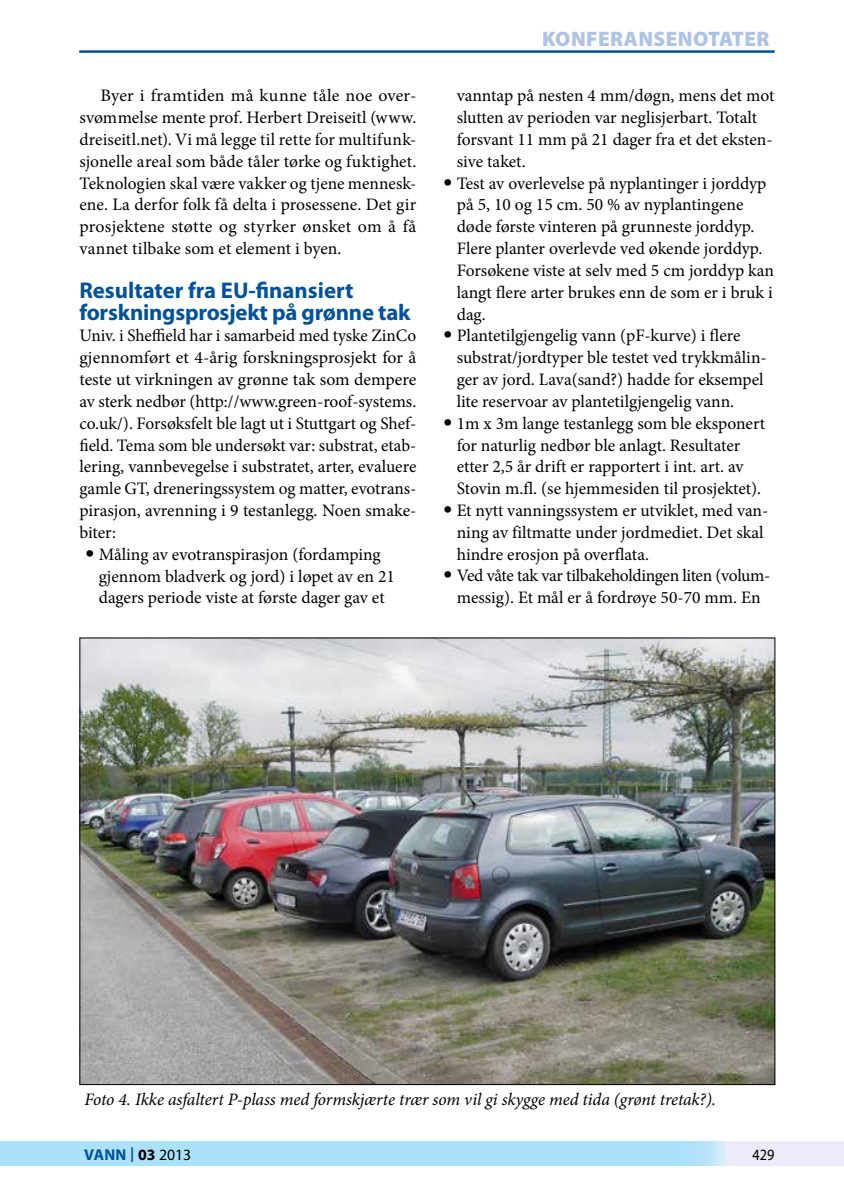
<style>
.page{position:relative;width:844px;height:1191px;background:#fff}
.page>*{position:absolute;margin:0;border:0;box-sizing:border-box;transform-origin:0 0}
.t1{font:700 22.75px/21.9px "Myriad Pro";letter-spacing:-.01em;color:#00529c}
.t2{font:900 21px "Myriad Pro";letter-spacing:.02em;color:#aec3e6}
.t3{font:17.5px/21.9px "Minion Pro";color:#000}
.t4{font:italic 17.5px "Minion Pro";letter-spacing:-.005em;color:#000}
.t5{font:17.5px/21.9px "Minion Pro";letter-spacing:-.02em;color:#000;text-align:center}
.t6{font:700 15.75px "Myriad Pro";letter-spacing:.01em;color:#00529c}
.t7{font:15.75px "Myriad Pro";color:#000;scale:.9 1}
.s1{font-family:"Futura"}
.s2{font-weight:400;font-size:21.88px}
.s3{color:#000}
.s4{font-weight:400;color:#000}
</style>
<div class="page">
<svg style="left:0;top:1141px;width:843px;height:25px;background:#b4e2fa"></svg>
<hr style="left:79px;top:51px;width:695px;height:1px;background:#00529c">
<img style="left:81px;top:639px;width:692px;height:444px">
<p class="t3" style="left:79px;top:85px;width:338px;text-align:justify;text-indent:21px">Byer i framtiden må kunne tåle noe over&shy;svømmelse mente prof. Herbert Dreiseitl (www. dreiseitl.net). Vi må legge til rette for multifunk&shy;sjonelle areal som både tåler tørke og fuktighet.<br>Teknologien skal være vakker og tjene mennesk&shy;ene. La derfor folk få delta i prosessene. Det gir prosjektene støtte og styrker ønsket om å få vannet tilbake som et element i byen.</p>
<h1 class="t1" style="left:79px;top:278px;width:332px">Resultater fra EU-finansiert forskningsprosjekt på grønne tak</h1>
<p class="t3" style="left:79px;top:325px;width:338px;text-align:justify">Univ. i Sheffield har i samarbeid med tyske ZinCo gjennomført et 4-årig forskningsprosjekt for å teste ut virkningen av grønne tak som dempere av sterk nedbør (http://www.green-roof-systems. co.uk/). Forsøksfelt ble lagt ut i Stuttgart og Shef&shy;field. Tema som ble undersøkt var: substrat, etab&shy;lering, vannbevegelse i substratet, arter, evaluere gamle GT, dreneringssystem og matter, evotrans&shy;pirasjon, avrenning i 9 testanlegg. Noen smake&shy;biter:</p>
<p class="t3" style="left:99px;top:543px;width:297px;text-indent:-14px"><span class="s1">•</span> Måling av evotranspirasjon (fordamping gjennom bladverk og jord) i løpet av en 21 dagers periode viste at første dager gav et</p>
<p class="t2" style="left:542px;top:27px;width:229px">KONFERANSENOTATER</p>
<p class="t3" style="left:456px;top:85px;width:319px">vanntap på nesten 4 mm/døgn, mens det mot slutten av perioden var neglisjerbart. Totalt forsvant 11 mm på 21 dager fra et det eksten&shy;sive taket.</p>
<p class="t3" style="left:456px;top:172px;width:318px;text-indent:-14px"><span class="s1">•</span> Test av overlevelse på nyplantinger i jorddyp på 5, 10 og 15 cm. 50 % av nyplantingene døde første vinteren på grunneste jorddyp.<br>Flere planter overlevde ved økende jorddyp.<br>Forsøkene viste at selv med 5 cm jorddyp kan langt flere arter brukes enn de som er i bruk i dag.</p>
<p class="t3" style="left:456px;top:325px;width:311px;text-indent:-14px"><span class="s1">•</span> Plantetilgjengelig vann (pF-kurve) i flere substrat/jordtyper ble testet ved trykkmålin&shy;ger av jord. Lava(sand?) hadde for eksempel lite reservoar av plantetilgjengelig vann.</p>
<p class="t3" style="left:456px;top:412px;width:310px;text-indent:-14px"><span class="s1">•</span> 1m x 3m lange testanlegg som ble eksponert for naturlig nedbør ble anlagt. Resultater etter 2,5 år drift er rapportert i int. art. av Stovin m.fl. (se hjemmesiden til prosjektet).</p>
<p class="t3" style="left:456px;top:499px;width:313px;text-indent:-14px"><span class="s1">•</span> Et nytt vanningssystem er utviklet, med van&shy;ning av filtmatte under jordmediet. Det skal hindre erosjon på overflata.</p>
<p class="t5" style="left:442px;top:565px;width:329px"><span class="s1">•</span> Ved våte tak var tilbakeholdingen liten (volum&shy;messig). Et mål er å fordrøye 50-70 mm. En</p>
<p class="t4" style="left:84px;top:1087px;width:633px">Foto 4. Ikke asfaltert P-plass med formskjærte trær som vil gi skygge med tida (grønt tretak?).</p>
<p class="t6" style="left:84px;top:1144px;width:109px">Vann <span class="s2">I</span> <span class="s3">03</span> <span class="s4">2013</span></p>
<p class="t7" style="left:752px;top:1145px;width:26px">429</p>
</div>
